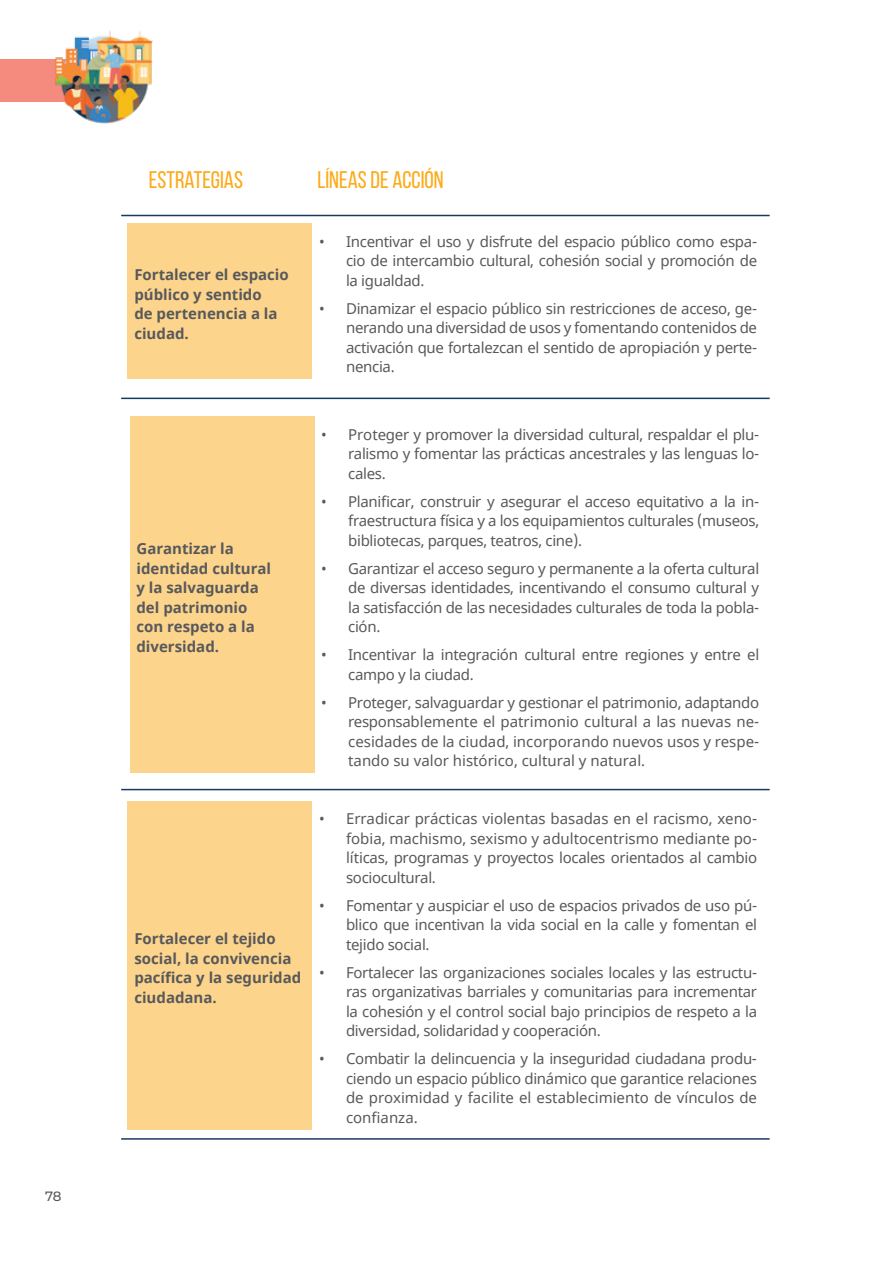
<style>
.page{position:relative;width:893px;height:1263px;background:#fff}
.page>*{position:absolute;margin:0;border:0;box-sizing:border-box;transform-origin:0 0}
.t1{font:24px "Bebas Neue";color:#fbaa19}
.t2{font:15px/19.5px "Noto Sans";letter-spacing:-.02em;color:#58595b;text-align:justify}
.t3{font:700 15px/19.5px "Noto Sans";color:#58595b}
.t4{font:500 13.5px "Montserrat";color:#58595b}
</style>
<div class="page">
<div style="left:0;top:60px;width:102px;height:42px;background:#f58a7e"></div>
<div style="left:128px;top:224px;width:184px;height:155px;background:#fdd48c"></div>
<div style="left:130px;top:417px;width:184px;height:356px;background:#fdd48c"></div>
<div style="left:128px;top:801px;width:184px;height:329px;background:#fdd48c"></div>
<hr style="left:121px;top:215px;width:649px;height:1px;background:#173963">
<hr style="left:121px;top:398px;width:649px;height:1px;background:#173963">
<hr style="left:121px;top:789px;width:649px;height:1px;background:#173963">
<hr style="left:121px;top:1138px;width:649px;height:2px;background:#173963">
<img style="left:53px;top:31px;width:100px;height:93px">
<p class="t4" style="left:45px;top:1186px;width:18px">78</p>
<h1 class="t1" style="left:149px;top:167px;width:96px">ESTRATEGIAS</h1>
<h1 class="t1" style="left:317px;top:167px;width:128px">LÍNEAS DE ACCIÓN</h1>
<p class="t3" style="left:134px;top:265px;width:156px">Fortalecer el espacio público y sentido<br>de pertenencia a la ciudad.</p>
<p class="t2" style="left:346px;top:232px;width:413px;text-indent:-27px">• Incentivar el uso y disfrute del espacio público como espa&shy;cio de intercambio cultural, cohesión social y promoción de la igualdad.</p>
<p class="t2" style="left:346px;top:299px;width:413px;text-indent:-27px">• Dinamizar el espacio público sin restricciones de acceso, ge&shy;nerando una diversidad de usos y fomentando contenidos de activación que fortalezcan el sentido de apropiación y perte&shy;nencia.</p>
<p class="t3" style="left:136px;top:539px;width:136px">Garantizar la identidad cultural y la salvaguarda del patrimonio con respeto a la diversidad.</p>
<p class="t3" style="left:134px;top:930px;width:168px">Fortalecer el tejido social, la convivencia pacífica y la seguridad ciudadana.</p>
<p class="t2" style="left:348px;top:425px;width:413px;text-indent:-27px">• Proteger y promover la diversidad cultural, respaldar el plu&shy;ralismo y fomentar las prácticas ancestrales y las lenguas lo&shy;cales.</p>
<p class="t2" style="left:348px;top:492px;width:413px;text-indent:-27px">• Planificar, construir y asegurar el acceso equitativo a la in&shy;fraestructura física y a los equipamientos culturales (museos, bibliotecas, parques, teatros, cine).</p>
<p class="t2" style="left:348px;top:559px;width:413px;text-indent:-27px">• Garantizar el acceso seguro y permanente a la oferta cultural de diversas identidades, incentivando el consumo cultural y la satisfacción de las necesidades culturales de toda la pobla&shy;ción.</p>
<p class="t2" style="left:348px;top:645px;width:413px;text-indent:-27px">• Incentivar la integración cultural entre regiones y entre el campo y la ciudad.</p>
<p class="t2" style="left:348px;top:693px;width:413px;text-indent:-27px">• Proteger, salvaguardar y gestionar el patrimonio, adaptando responsablemente el patrimonio cultural a las nuevas ne&shy;cesidades de la ciudad, incorporando nuevos usos y respe&shy;tando su valor histórico, cultural y natural.</p>
<p class="t2" style="left:346px;top:810px;width:413px;text-indent:-27px">• Erradicar prácticas violentas basadas en el racismo, xeno&shy;fobia, machismo, sexismo y adultocentrismo mediante po&shy;líticas, programas y proyectos locales orientados al cambio sociocultural.</p>
<p class="t2" style="left:346px;top:896px;width:413px;text-indent:-27px">• Fomentar y auspiciar el uso de espacios privados de uso pú&shy;blico que incentivan la vida social en la calle y fomentan el tejido social.</p>
<p class="t2" style="left:346px;top:963px;width:413px;text-indent:-27px">• Fortalecer las organizaciones sociales locales y las estructu&shy;ras organizativas barriales y comunitarias para incrementar la cohesión y el control social bajo principios de respeto a la diversidad, solidaridad y cooperación.</p>
<p class="t2" style="left:346px;top:1050px;width:413px;text-indent:-27px">• Combatir la delincuencia y la inseguridad ciudadana produ&shy;ciendo un espacio público dinámico que garantice relaciones de proximidad y facilite el establecimiento de vínculos de confianza.</p>
</div>
